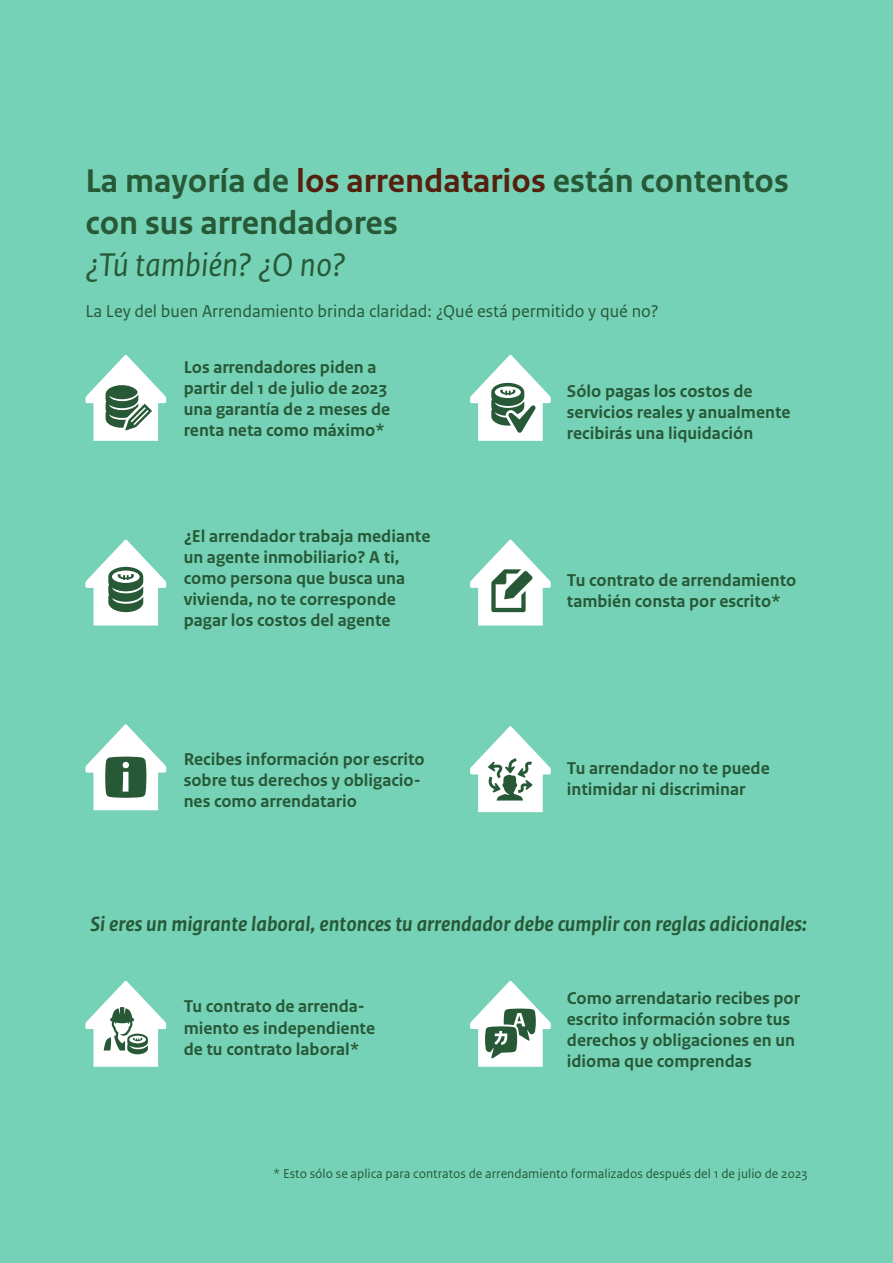
<style>
.page{position:relative;width:893px;height:1263px;background:#76d2b6}
.page>*{position:absolute;margin:0;border:0;box-sizing:border-box;transform-origin:0 0}
.H2_kop2{font:700 34.5px/42px "Rijksoverheid Sans Text";color:#275937}
.t1{font:italic 34.5px "Rijksoverheid Sans Text";color:#275937}
.t2{font:italic 700 21.75px "Rijksoverheid Sans Text";color:#275937}
.t3{font:700 18px/21px "Rijksoverheid Sans Text";color:#275937}
.t4{font:18px "Rijksoverheid Sans Text";color:#275937}
.Kleine_tekst_bruin{font:13.5px "Rijksoverheid Sans Text";color:#265938}
.s1{color:#55210f}
</style>
<div class="page">
<svg style="left:470px;top:539px;width:81px;height:86px"></svg>
<svg style="left:85px;top:355px;width:81px;height:86px"></svg>
<svg style="left:85px;top:539px;width:81px;height:86px"></svg>
<svg style="left:470px;top:355px;width:81px;height:86px"></svg>
<svg style="left:470px;top:981px;width:81px;height:86px"></svg>
<svg style="left:85px;top:981px;width:81px;height:86px"></svg>
<svg style="left:85px;top:724px;width:81px;height:86px"></svg>
<svg style="left:470px;top:726px;width:81px;height:86px"></svg>
<h2 class="H2_kop2" style="left:85px;top:160px;width:705px">La mayoría de <span class="s1">los arrendatarios</span> están contentos con sus arrendadores</h2>
<p class="t1" style="left:85px;top:245px;width:262px">¿Tú también? ¿O no?</p>
<p class="t4" style="left:85px;top:300px;width:575px">La Ley del buen Arrendamiento brinda claridad: ¿Qué está permitido y qué no?</p>
<p class="t3" style="left:184px;top:357px;width:208px">Los arrendadores piden a partir del 1 de julio de 2023 una garantía de 2 meses de renta neta como máximo*</p>
<p class="t3" style="left:184px;top:525px;width:248px">¿El arrendador trabaja mediante un agente inmobiliario? A ti, como persona que busca una vivienda, no te corresponde pagar los costos del agente</p>
<p class="t3" style="left:567px;top:381px;width:225px">Sólo pagas los costos de servicios reales y anualmente recibirás una liquidación</p>
<p class="t3" style="left:567px;top:569px;width:231px">Tu contrato de arrendamiento también consta por escrito*</p>
<p class="t3" style="left:184px;top:748px;width:243px">Recibes información por escrito sobre tus derechos y obligacio&shy;nes como arrendatario</p>
<p class="t3" style="left:567px;top:758px;width:204px">Tu arrendador no te puede intimidar ni discriminar</p>
<p class="t2" style="left:91px;top:912px;width:718px">Si eres un migrante laboral, entonces tu arrendador debe cumplir con reglas adicionales:</p>
<p class="t3" style="left:184px;top:996px;width:193px">Tu contrato de arrenda&shy;miento es independiente de tu contrato laboral*</p>
<p class="t3" style="left:567px;top:987px;width:234px">Como arrendatario recibes por escrito información sobre tus derechos y obligaciones en un idioma que comprendas</p>
<p class="Kleine_tekst_bruin" style="left:273px;top:1166px;width:536px">* Esto sólo se aplica para contratos de arrendamiento formalizados después del 1 de julio de 2023</p>
</div>
